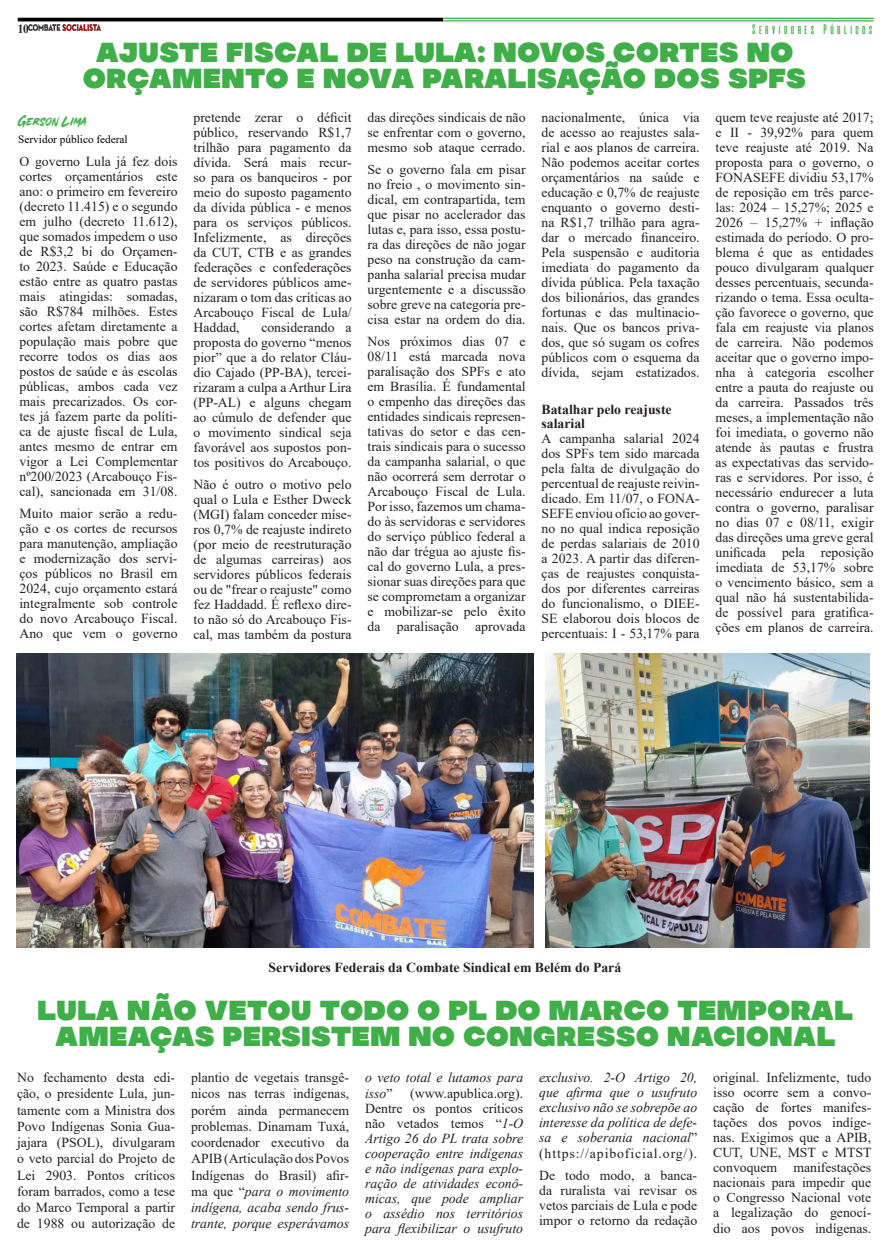
<style>
.page{position:relative;width:886px;height:1258px;background:#fff}
.page>*{position:absolute;margin:0;border:0;box-sizing:border-box;transform-origin:0 0}
.t1{font:27.5px "MADE Soulmaze";color:#40ae49}
.t2{font:13.75px/15px "Times New Roman";color:#231f20;text-align:justify}
.t3{font:italic 13.75px/15px "Times New Roman";color:#231f20;text-align:justify}
.SubT{font:700 13.75px/14.4px "Times New Roman";color:#231f20}
.t4{font:13.75px "Times New Roman";letter-spacing:.065em;color:#231f20}
.t5{font:13.75px "aliensandcows";letter-spacing:.06em;color:#40ae49}
.t6{font:13.75px "MADE Soulmaze Brush";letter-spacing:.035em;color:#40ae49}
.t7{font:700 12.5px "Times New Roman";color:#231f20;scale:.91 1}
.SubT-2{font:11.25px "Times New Roman";color:#000}
.s1{font-style:italic}
.s2{font-style:normal}
</style>
<div class="page">
<hr style="left:18px;top:18px;width:425px;height:3px;background:#000">
<img style="left:29px;top:25px;width:71px;height:5px">
<hr style="left:443px;top:18px;width:430px;height:1px;background:#40ae49">
<hr style="left:443px;top:20px;width:430px;height:1px;background:#40ae49">
<img style="left:16px;top:654px;width:517px;height:293px">
<img style="left:545px;top:654px;width:325px;height:293px">
<p class="t7" style="left:18px;top:20px;width:14px">10</p>
<p class="t5" style="left:751px;top:22px;width:124px">Servidores Públicos</p>
<p class="t1" style="left:95px;top:34px;width:700px">AJUSTE FISCAL DE LULA: NOVOS CORTES NO</p>
<p class="t1" style="left:83px;top:60px;width:725px">ORÇAMENTO E NOVA PARALISAÇÃO DOS SPFS</p>
<p class="t6" style="left:19px;top:112px;width:69px">Gerson Lima</p>
<p class="SubT-2" style="left:18px;top:131px;width:111px">Servidor público federal</p>
<p class="t2" style="left:19px;top:154px;width:160px">O governo Lula já fez dois cortes orçamentários este ano: o primeiro em fevereiro (decreto 11.415) e o segundo em julho (decreto 11.612), que somados impedem o uso de R$3,2 bi do Orçamen&shy;to 2023. Saúde e Educação estão entre as quatro pastas mais atingidas: somadas, são R$784 milhões. Estes cortes afetam diretamente a população mais pobre que recorre todos os dias aos postos de saúde e às escolas públicas, ambos cada vez mais precarizados. Os cor&shy;tes já fazem parte da políti&shy;ca de ajuste fiscal de Lula, antes mesmo de entrar em vigor a Lei Complementar nº200/2023 (Arcabouço Fis&shy;cal), sancionada em 31/08.</p>
<p class="t2" style="left:19px;top:506px;width:160px">Muito maior serão a redu&shy;ção e os cortes de recursos para manutenção, ampliação e modernização dos servi&shy;ços públicos no Brasil em 2024, cujo orçamento estará integralmente sob controle do novo Arcabouço Fiscal.<br>Ano que vem o governo</p>
<p class="t2" style="left:193px;top:109px;width:160px">pretende zerar o déficit público, reservando R$1,7 trilhão para pagamento da dívida. Será mais recur&shy;so para os banqueiros - por meio do suposto pagamento da dívida pública - e menos para os serviços públicos.<br>Infelizmente, as direções da CUT, CTB e as grandes federações e confederações de servidores públicos ame&shy;nizaram o tom das críticas ao Arcabouço Fiscal de Lula/ Haddad,</p>
<p class="t2" style="left:193px;top:319px;width:160px;text-indent:68px">considerando a proposta do governo “menos pior” que a do relator Cláu&shy;dio Cajado (PP-BA), tercei&shy;rizaram a culpa a Arthur Lira (PP-AL) e alguns chegam ao cúmulo de defender que o movimento sindical seja favorável aos supostos pon&shy;tos positivos do Arcabouço.</p>
<p class="t2" style="left:193px;top:477px;width:160px">Não é outro o motivo pelo qual o Lula e Esther Dweck (MGI) falam conceder míse&shy;ros 0,7% de reajuste indireto (por meio de reestruturação de algumas carreiras) aos servidores públicos federais ou de "frear o reajuste" como fez Haddadd. É reflexo dire&shy;to não só do Arcabouço Fis&shy;cal, mas também da postura</p>
<p class="t2" style="left:367px;top:109px;width:160px">das direções sindicais de não se enfrentar com o governo, mesmo sob ataque cerrado.</p>
<p class="t2" style="left:367px;top:162px;width:160px">Se o governo fala em pisar no freio , o movimento sin&shy;dical, em contrapartida, tem que pisar no acelerador das lutas e, para isso, essa postu&shy;ra das direções de não jogar peso na construção da cam&shy;panha salarial precisa mudar urgentemente e a discussão sobre greve na categoria pre&shy;cisa estar na ordem do dia.</p>
<p class="t2" style="left:367px;top:334px;width:160px">Nos próximos dias 07 e 08/11 está marcada nova paralisação dos SPFs e ato em Brasília. É fundamental o empenho das direções das entidades sindicais represen&shy;tativas do setor e das cen&shy;trais sindicais para o sucesso da campanha salarial, o que não ocorrerá sem derrotar o Arcabouço Fiscal de Lula.<br>Por isso, fazemos um chama&shy;do às servidoras e servidores do serviço público federal a não dar trégua ao ajuste fis&shy;cal do governo Lula, a pres&shy;sionar suas direções para que se comprometam a organizar e mobilizar-se pelo êxito da paralisação aprovada</p>
<p class="t2" style="left:541px;top:109px;width:160px">nacionalmente, única via de acesso ao reajustes sala&shy;rial e aos planos de carreira.<br>Não podemos aceitar cortes orçamentários na saúde e educação e 0,7% de reajuste enquanto o governo desti&shy;na R$1,7 trilhão para agra&shy;dar o mercado financeiro.<br>Pela suspensão e auditoria imediata do pagamento da dívida pública. Pela taxação dos bilionários, das grandes fortunas e das multinacio&shy;nais. Que os bancos priva&shy;dos, que só sugam os cofres públicos com o esquema da dívida, sejam estatizados.</p>
<p class="SubT" style="left:541px;top:401px;width:132px">Batalhar pelo reajuste salarial</p>
<p class="t2" style="left:541px;top:430px;width:160px">A campanha salarial 2024 dos SPFs tem sido marcada pela falta de divulgação do percentual de reajuste reivin&shy;dicado. Em 11/07, o FONA-SEFE enviou ofício ao gover&shy;no no qual indica reposição de perdas salariais de 2010 a 2023. A partir das diferen&shy;ças de reajustes conquista&shy;dos por diferentes carreiras do funcionalismo, o DIEE-SE elaborou dois blocos de percentuais: I - 53,17% para</p>
<p class="t2" style="left:715px;top:109px;width:160px">quem teve reajuste até 2017; e II - 39,92% para quem teve reajuste até 2019. Na proposta para o governo, o FONASEFE dividiu 53,17% de reposição em três parce&shy;las: 2024 – 15,27%; 2025 e 2026 – 15,27% + inflação estimada do período. O pro&shy;blema é que as entidades pouco divulgaram qualquer desses percentuais, secunda&shy;rizando o tema. Essa oculta&shy;ção favorece o governo, que fala em reajuste via planos de carreira. Não podemos aceitar que o governo impo&shy;nha à categoria escolher entre a pauta do reajuste ou da carreira. Passados três meses, a implementação não foi imediata, o governo não atende às pautas e frustra as expectativas das servido&shy;ras e servidores. Por isso, é necessário endurecer a luta contra o governo, paralisar no dias 07 e 08/11, exigir das direções uma greve geral unificada pela reposição imediata de 53,17% sobre o vencimento básico, sem a qual não há sustentabilida&shy;de possível para gratifica&shy;ções em planos de carreira.</p>
<p class="SubT" style="left:269px;top:960px;width:354px">Servidores Federais da Combate Sindical em Belém do Pará</p>
<p class="t1" style="left:37px;top:992px;width:818px">LULA NÃO VETOU TODO O PL DO MARCO TEMPORAL</p>
<p class="t1" style="left:55px;top:1018px;width:782px">AMEAÇAS PERSISTEM NO CONGRESSO NACIONAL</p>
<p class="t2" style="left:17px;top:1069px;width:160px;line-height:16.2px">No fechamento desta edi&shy;ção, o presidente Lula, jun&shy;tamente com a Ministra dos Povo Indígenas Sonia Gua&shy;jajara (PSOL), divulgaram o veto parcial do Projeto de Lei 2903. Pontos críticos foram barrados, como a tese do Marco Temporal a partir de 1988 ou autorização de</p>
<p class="t2" style="left:191px;top:1069px;width:160px;line-height:16.2px">plantio de vegetais transgê&shy;nicos nas terras indígenas, porém ainda permanecem problemas. Dinamam Tuxá, coordenador executivo da APIB (Articulação dos Povos Indígenas do Brasil) afir&shy;ma que “<span class="s1">para o movimento indígena, acaba sendo frus&shy;trante, porque esperávamos</span></p>
<p class="t3" style="left:365px;top:1069px;width:160px;line-height:16.2px">o veto total e lutamos para isso<span class="s2">”</span></p>
<p class="t2" style="left:713px;top:1069px;width:160px">original. Infelizmente, tudo isso ocorre sem a convo&shy;cação de fortes manifes&shy;tações dos povos indíge&shy;nas. Exigimos que a APIB, CUT, UNE, MST e MTST convoquem manifestações nacionais para impedir que o Congresso Nacional vote a legalização do genocí-</p>
<p class="t2" style="left:713px;top:1221px;width:160px">dio aos povos indígenas.</p>
<p class="t3" style="left:539px;top:1070px;width:160px">exclusivo. 2-O Artigo 20, que afirma que o usufruto exclusivo não se sobrepõe ao interesse da política de defe&shy;sa e soberania nacional<span class="s2">”</span></p>
<p class="t4" style="left:539px;top:1144px;width:160px">(https://apiboficial.org/).</p>
<p class="t2" style="left:539px;top:1168px;width:160px">De todo modo, a banca&shy;da ruralista vai revisar os vetos parciais de Lula e pode impor o retorno da redação</p>
<p class="t3" style="left:365px;top:1086px;width:160px;text-indent:45px"><span class="s2">(www.apublica.org).<br>Dentre os pontos críticos não vetados temos “</span>1-O Artigo 26 do PL trata sobre cooperação entre indígenas e não indígenas para explo&shy;ração de atividades econô&shy;micas, que pode ampliar o assédio nos territórios para flexibilizar o usufruto</p>
</div>
